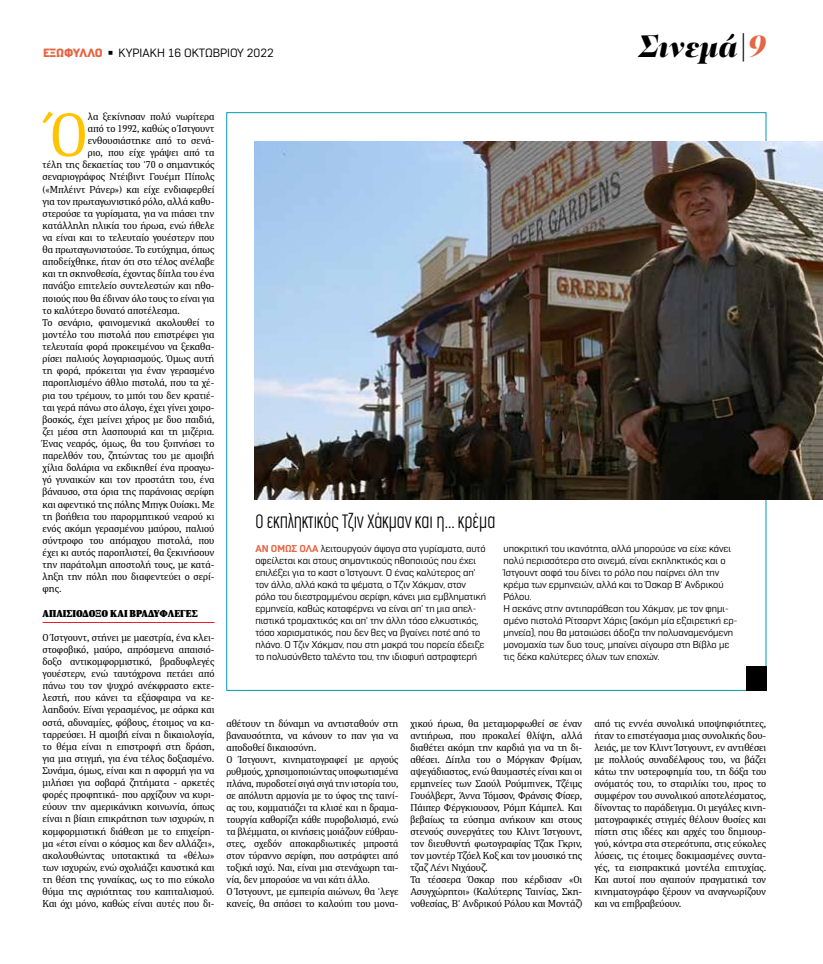
<style>
.page{position:relative;width:823px;height:964px;background:#fff}
.page>*{position:absolute;margin:0;border:0;box-sizing:border-box;transform-origin:0 0}
.t1{font:61.7px "PFDIN Serif";color:#ffc300}
.t2{font:italic 900 32px "PF Regal Display Pro";color:#000}
.t3{font:200 18px "Cocogoose Compressed";color:#000}
.t4{font:12px "Normative Pro";color:#000}
.t5{font:10px/12px "PFDIN Serif";color:#000;text-align:justify}
.t6{font:10px/12px "Normative Pro";color:#000}
.t7{font:900 10px "PFDIN Serif";color:#000}
.s1{font-weight:900;color:#e46644}
.s2{color:#e46644}
.s3{font-weight:700;color:#e46644}
</style>
<div class="page">
<hr style="left:43px;top:622px;width:171px;height:1px;background:#ed1d24">
<img style="left:255px;top:141px;width:567px;height:358px">
<div style="left:745px;top:666px;width:20px;height:24px;background:#000"></div>
<p class="t4" style="left:43px;top:46px;width:232px"><span class="s1">ΕΞΩΦΥΛΛΟ</span> ◾ ΚΥΡΙΑΚΗ 16 ΟΚΤΩΒΡΙΟΥ 2022</p>
<h2 class="t2" style="left:638px;top:26px;width:129px">Σινεμά|<span class="s2">9</span></h2>
<h1 class="t1" style="left:50px;top:96px;width:40px">Ό</h1>
<p class="t5" style="left:88px;top:111px;width:128px">λα ξεκίνησαν πολύ νωρίτερα</p>
<p class="t5" style="left:88px;top:123px;width:128px">από το 1992, καθώς ο Ίστγουντ</p>
<p class="t5" style="left:88px;top:135px;width:128px">ενθουσιάστηκε από το σενά-</p>
<p class="t5" style="left:88px;top:147px;width:128px">ριο, που είχε γράψει από τα</p>
<p class="t5" style="left:43px;top:159px;width:173px">τέλη της δεκαετίας του '70 ο σημαντικός</p>
<p class="t5" style="left:43px;top:171px;width:173px">σεναριογράφος Ντέιβιντ Γουέμπ Πίπολς</p>
<p class="t5" style="left:43px;top:183px;width:173px">(«Μπλέιντ Ράνερ») και είχε ενδιαφερθεί</p>
<p class="t5" style="left:43px;top:195px;width:173px">για τον πρωταγωνιστικό ρόλο, αλλά καθυ-</p>
<p class="t5" style="left:43px;top:207px;width:173px">στερούσε τα γυρίσματα, για να πιάσει την</p>
<p class="t5" style="left:43px;top:219px;width:173px">κατάλληλη ηλικία του ήρωα, ενώ ήθελε</p>
<p class="t5" style="left:43px;top:231px;width:173px">να είναι και το τελευταίο γουέστερν που</p>
<p class="t5" style="left:43px;top:244px;width:173px">θα πρωταγωνιστούσε. Το ευτύχημα, όπως</p>
<p class="t5" style="left:43px;top:256px;width:173px">αποδείχθηκε, ήταν ότι στο τέλος ανέλαβε</p>
<p class="t5" style="left:43px;top:268px;width:173px">και τη σκηνοθεσία, έχοντας δίπλα του ένα</p>
<p class="t5" style="left:43px;top:280px;width:173px">πανάξιο επιτελείο συντελεστών και ηθο-</p>
<p class="t5" style="left:43px;top:292px;width:173px">ποιούς που θα έδιναν όλο τους το είναι για</p>
<p class="t5" style="left:43px;top:304px;width:139px">το καλύτερο δυνατό αποτέλεσμα.</p>
<p class="t5" style="left:43px;top:316px;width:173px">Το σενάριο, φαινομενικά ακολουθεί το</p>
<p class="t5" style="left:43px;top:328px;width:173px">μοντέλο του πιστολά που επιστρέφει για</p>
<p class="t5" style="left:43px;top:340px;width:173px">τελευταία φορά προκειμένου να ξεκαθα-</p>
<p class="t5" style="left:43px;top:353px;width:173px">ρίσει παλιούς λογαριασμούς. Όμως αυτή</p>
<p class="t5" style="left:43px;top:365px;width:173px">τη φορά, πρόκειται για έναν γερασμένο</p>
<p class="t5" style="left:43px;top:377px;width:173px">παροπλισμένο άθλιο πιστολά, που τα χέ-</p>
<p class="t5" style="left:43px;top:389px;width:173px">ρια του τρέμουν, το μπόι του δεν κρατιέ-</p>
<p class="t5" style="left:43px;top:401px;width:173px">ται γερά πάνω στο άλογο, έχει γίνει χοιρο-</p>
<p class="t5" style="left:43px;top:413px;width:173px">βοσκός, έχει μείνει χήρος με δυο παιδιά,</p>
<p class="t5" style="left:43px;top:425px;width:173px">ζει μέσα στη λασπουριά και τη μιζέρια.</p>
<p class="t5" style="left:43px;top:437px;width:173px">Ένας νεαρός, όμως, θα του ξυπνήσει το</p>
<p class="t5" style="left:43px;top:449px;width:173px">παρελθόν του, ζητώντας του με αμοιβή</p>
<p class="t5" style="left:43px;top:462px;width:173px">χίλια δολάρια να εκδικηθεί ένα προαγω-</p>
<p class="t5" style="left:43px;top:474px;width:173px">γό γυναικών και τον προστάτη του, ένα</p>
<p class="t5" style="left:43px;top:486px;width:173px">βάναυσο, στα όρια της παράνοιας σερίφη</p>
<p class="t5" style="left:43px;top:498px;width:173px">και αφεντικό της πόλης Μπιγκ Ουίσκι. Με</p>
<p class="t5" style="left:43px;top:510px;width:173px">τη βοήθεια του παρορμητικού νεαρού κι</p>
<p class="t5" style="left:43px;top:522px;width:173px">ενός ακόμη γερασμένου μαύρου, παλιού</p>
<p class="t5" style="left:43px;top:534px;width:173px">σύντροφο του απόμαχου πιστολά, που</p>
<p class="t5" style="left:43px;top:546px;width:173px">έχει κι αυτός παροπλιστεί, θα ξεκινήσουν</p>
<p class="t5" style="left:43px;top:558px;width:173px">την παράτολμη αποστολή τους, με κατά-</p>
<p class="t5" style="left:43px;top:571px;width:173px">ληξη την πόλη που διαφεντεύει ο σερί-</p>
<p class="t5" style="left:43px;top:583px;width:21px">φης.</p>
<p class="t7" style="left:43px;top:606px;width:157px">ΑΠΑΙΣΙΌΔΟΞΟ ΚΑΙ ΒΡΑΔΥΦΛΕΓΈΣ</p>
<p class="t5" style="left:43px;top:631px;width:173px">Ο Ίστγουντ, στήνει με μαεστρία, ένα κλει&shy;στοφοβικό, μαύρο, απρόσμενα απαισιό&shy;δοξο αντικομφορμιστικό, βραδυφλεγές γουέστερν, ενώ ταυτόχρονα πετάει από πάνω του τον ψυχρό ανέκφραστο εκτε&shy;λεστή, που κάνει τα εξάσφαιρα να κε&shy;λαηδούν. Είναι γερασμένος, με σάρκα και οστά, αδυναμίες, φόβους, έτοιμος να κα&shy;ταρρεύσει. Η αμοιβή είναι η δικαιολογία, το θέμα είναι η επιστροφή στη δράση, για μια στιγμή, για ένα τέλος δοξασμένο.<br>Συνάμα, όμως, είναι και η αφορμή για να μιλήσει για σοβαρά ζητήματα - αρκετές φορές προφητικά- που αρχίζουν να κυρι&shy;εύουν την αμερικάνικη κοινωνία, όπως είναι η βίαιη επικράτηση των ισχυρών, η κομφορμιστική διάθεση με το επιχείρη&shy;μα «έτσι είναι ο κόσμος και δεν αλλάζει», ακολουθώντας υποτακτικά τα «θέλω» των ισχυρών, ενώ σχολιάζει καυστικά και τη θέση της γυναίκας, ως το πιο εύκολο θύμα της αγριότητας του καπιταλισμού.<br>Και όχι μόνο, καθώς είναι αυτές που δι-</p>
<h3 class="t3" style="left:255px;top:509px;width:241px">Ο εκπληκτικός Τζιν Χάκμαν και η... κρέμα</h3>
<p class="t6" style="left:255px;top:543px;width:232px"><span class="s3">ΑΝ ΌΜΩΣ ΌΛΑ</span> λειτουργούν άψογα στα γυρίσματα, αυτό οφείλεται και στους σημαντικούς ηθοποιούς που έχει επιλέξει για το καστ ο Ίστγουντ. Ο ένας καλύτερος απ' τον άλλο, αλλά κακά τα ψέματα, ο Τζιν Χάκμαν, στον ρόλο του διεστραμμένου σερίφη, κάνει μια εμβληματική ερμηνεία, καθώς καταφέρνει να είναι απ' τη μια απελ&shy;πιστικά τρομαχτικός και απ' την άλλη τόσο ελκυστικός, τόσο χαρισματικός, που δεν θες να βγαίνει ποτέ από το πλάνο. Ο Τζιν Χάκμαν, που στη μακρά του πορεία έδειξε το πολυσύνθετο ταλέντο του, την ιδιοφυή αστραφτερή</p>
<p class="t6" style="left:503px;top:543px;width:235px">υποκριτική του ικανότητα, αλλά μπορούσε να είχε κάνει πολύ περισσότερα στο σινεμά, είναι εκπληκτικός και ο Ίστγουντ σοφά του δίνει το ρόλο που παίρνει όλη την κρέμα των ερμηνειών, αλλά και το Όσκαρ Β' Ανδρικού Ρόλου.<br>Η σεκάνς στην αντιπαράθεση του Χάκμαν, με τον φημι&shy;σμένο πιστολά Ρίτσαρντ Χάρις (ακόμη μία εξαιρετική ερ&shy;μηνεία), που θα ματαιώσει άδοξα την πολυαναμενόμενη μονομαχία των δυο τους, μπαίνει σίγουρα στη Βίβλο με τις δέκα καλύτερες όλων των εποχών.</p>
<p class="t5" style="left:226px;top:717px;width:173px;text-align:left">αθέτουν τη δύναμη να αντισταθούν στη βαναυσότητα, να κάνουν το παν για να αποδοθεί δικαιοσύνη.<br>Ο Ίστγουντ, κινηματογραφεί με αργούς ρυθμούς, χρησιμοποιώντας υποφωτισμένα πλάνα, πυροδοτεί σιγά σιγά την ιστορία του, σε απόλυτη αρμονία με το ύφος της ταινί&shy;ας του, κομματιάζει τα κλισέ και η δραμα&shy;τουργία καθορίζει κάθε πυροβολισμό, ενώ τα βλέμματα, οι κινήσεις μοιάζουν εύθραυ&shy;στες, σχεδόν αποκαρδιωτικές μπροστά στον τύραννο σερίφη, που αστράφτει από τοξική ισχύ. Ναι, είναι μια στενάχωρη ται&shy;νία, δεν μπορούσε να ναι κάτι άλλο.<br>Ο Ίστγουντ, με εμπειρία αιώνων, θα 'λεγε κανείς, θα σπάσει το καλούπι του μονα-</p>
<p class="t5" style="left:410px;top:717px;width:173px;text-align:left">χικού ήρωα, θα μεταμορφωθεί σε έναν αντιήρωα, που προκαλεί θλίψη, αλλά διαθέτει ακόμη την καρδιά για να τη δι&shy;αθέσει. Δίπλα του ο Μόργκαν Φρίμαν, αψεγάδιαστος, ενώ θαυμαστές είναι και οι ερμηνείες των Σαούλ Ρούμπινεκ, Τζέιμς Γουόλβερτ, Άννα Τόμσον, Φράνσις Φίσερ, Πάιπερ Φέργκιουσον, Ρόμπ Κάμπελ. Και βεβαίως τα εύσημα ανήκουν και στους στενούς συνεργάτες του Κλιντ Ίστγουντ, τον διευθυντή φωτογραφίας Τζακ Γκριν, τον μοντέρ Τζόελ Κοξ και τον μουσικό της τζαζ Λένι Νιχάουζ.<br>Τα τέσσερα Όσκαρ που κέρδισαν «Οι Ασυγχώρητοι» (Καλύτερης Ταινίας, Σκη&shy;νοθεσίας, Β' Ανδρικού Ρόλου και Μοντάζ)</p>
<p class="t5" style="left:594px;top:717px;width:173px">από τις εννέα συνολικά υποψηφιότητες, ήταν το επιστέγασμα μιας συνολικής δου&shy;λειάς, με τον Κλιντ Ίστγουντ, εν αντιθέσει με πολλούς συναδέλφους του, να βάζει κάτω την υστεροφημία του, τη δόξα του ονόματός του, το σταριλίκι του, προς το συμφέρον του συνολικού αποτελέσματος, δίνοντας το παράδειγμα. Οι μεγάλες κινη&shy;ματογραφικές στιγμές θέλουν θυσίες και πίστη στις ιδέες και αρχές του δημιουρ&shy;γού, κόντρα στα στερεότυπα, στις εύκολες λύσεις, τις έτοιμες δοκιμασμένες συντα&shy;γές, τα εισπρακτικά μοντέλα επιτυχίας.<br>Και αυτοί που αγαπούν πραγματικά τον κινηματογράφο ξέρουν να αναγνωρίζουν και να επιβραβεύουν.</p>
</div>
